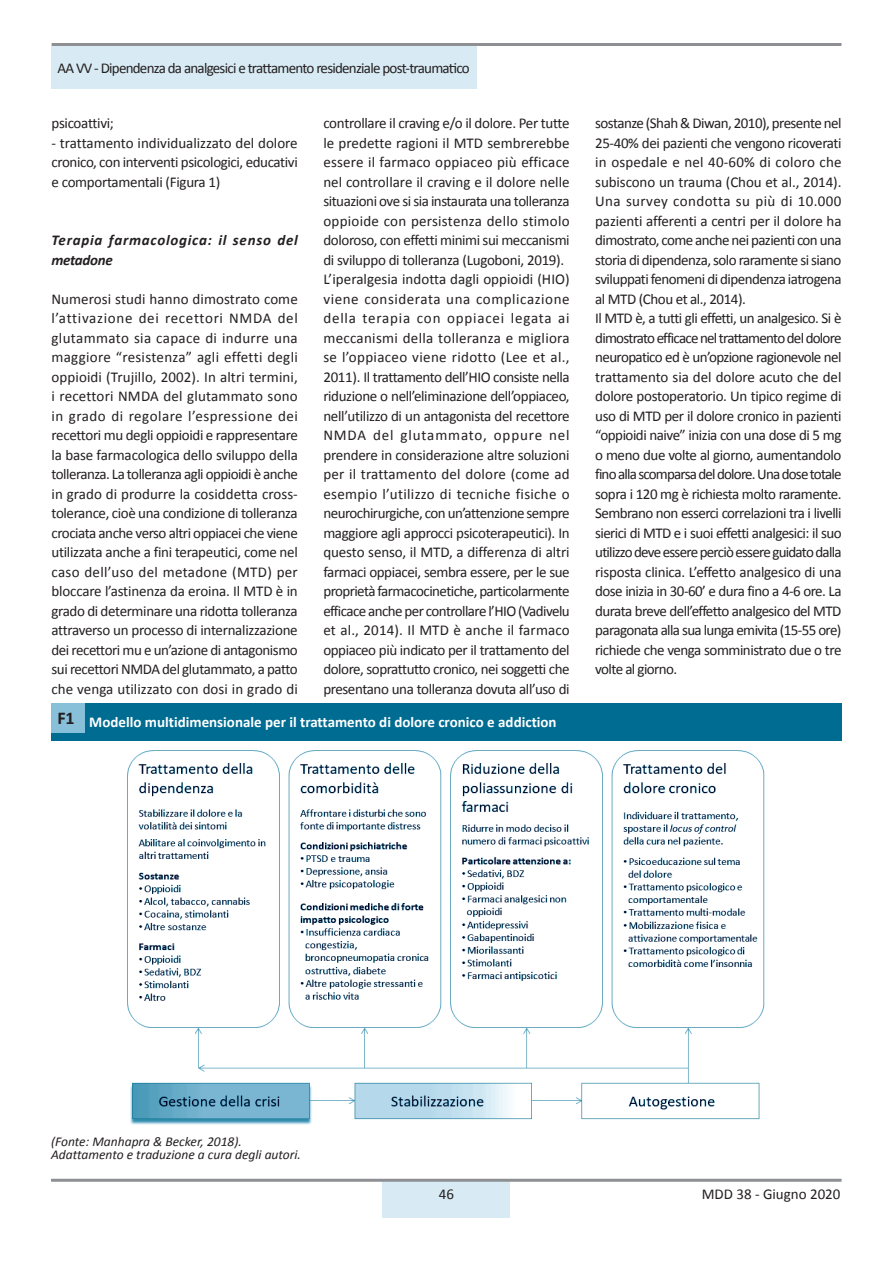
<style>
.page{position:relative;width:893px;height:1263px;background:#fff}
.page>*{position:absolute;margin:0;border:0;box-sizing:border-box;transform-origin:0 0}
.Tab_tabelle_MDD{font:700 18px "Calibri";color:#231f20}
.Testo_MDD{font:15px/19.5px "Calibri";letter-spacing:-.03em;color:#231f20;text-align:justify}
.Testo_MDD-2{font:15px "Calibri";letter-spacing:-.05em;color:#231f20}
.Tabelle_-_titolo{font:700 15px "Calibri";color:#fff}
.Testo_MDD-3{font:italic 700 15px/19.5px "Calibri";letter-spacing:.05em;color:#231f20}
.Testo_MDD-4{font:15px "Calibri";color:#231f20}
.Testo_MDD-5{font:italic 13.5px "Calibri";color:#231f20}
</style>
<div class="page">
<div style="left:383px;top:1181px;width:127px;height:37px;background:#d8eaf3"></div>
<hr style="left:51px;top:1179px;width:791px;height:3px;background:#8d8f92">
<hr style="left:52px;top:43px;width:789px;height:3px;background:#8d8f92">
<div style="left:52px;top:46px;width:425px;height:43px;background:#d8eaf3"></div>
<img style="left:127px;top:750px;width:638px;height:375px">
<div style="left:51px;top:703px;width:790px;height:38px;background:#006c91"></div>
<div style="left:51px;top:703px;width:33px;height:29px;background:#88bfd9"></div>
<p class="Testo_MDD-2" style="left:58px;top:59px;width:414px">AA VV - Dipendenza da analgesici e trattamento residenziale post-traumatico</p>
<p class="Testo_MDD" style="left:52px;top:113px;width:64px">psicoattivi;</p>
<p class="Testo_MDD" style="left:52px;top:132px;width:248px">- trattamento individualizzato del dolore cronico, con interventi psicologici, educativi e comportamentali (Figura 1)</p>
<p class="Testo_MDD-3" style="left:52px;top:230px;width:248px">Terapia farmacologica: il senso del metadone</p>
<p class="Testo_MDD" style="left:52px;top:288px;width:248px">Numerosi studi hanno dimostrato come l’attivazione dei recettori NMDA del glutammato sia capace di indurre una maggiore “resistenza” agli effetti degli oppioidi (Trujillo, 2002). In altri termini, i recettori NMDA del glutammato sono in grado di regolare l’espressione dei recettori mu degli oppioidi e rappresentare la base farmacologica dello sviluppo della tolleranza. La tolleranza agli oppioidi è anche in grado di produrre la cosiddetta cross&shy;tolerance, cioè una condizione di tolleranza crociata anche verso altri oppiacei che viene utilizzata anche a fini terapeutici, come nel caso dell’uso del metadone (MTD) per bloccare l’astinenza da eroina. Il MTD è in grado di determinare una ridotta tolleranza attraverso un processo di internalizzazione dei recettori mu e un’azione di antagonismo sui recettori NMDA del glutammato, a patto che venga utilizzato con dosi in grado di</p>
<p class="Testo_MDD" style="left:323px;top:113px;width:248px">controllare il craving e/o il dolore. Per tutte le predette ragioni il MTD sembrerebbe essere il farmaco oppiaceo più efficace nel controllare il craving e il dolore nelle situazioni ove si sia instaurata una tolleranza oppioide con persistenza dello stimolo doloroso, con effetti minimi sui meccanismi di sviluppo di tolleranza (Lugoboni, 2019).</p>
<p class="Testo_MDD" style="left:323px;top:269px;width:248px">L’iperalgesia indotta dagli oppioidi (HIO) viene considerata una complicazione della terapia con oppiacei legata ai meccanismi della tolleranza e migliora se l’oppiaceo viene ridotto (Lee et al., 2011). Il trattamento dell’HIO consiste nella riduzione o nell’eliminazione dell’oppiaceo, nell’utilizzo di un antagonista del recettore NMDA del glutammato, oppure nel prendere in considerazione altre soluzioni per il trattamento del dolore (come ad esempio l’utilizzo di tecniche fisiche o neurochirurgiche, con un’attenzione sempre maggiore agli approcci psicoterapeutici). In questo senso, il MTD, a differenza di altri farmaci oppiacei, sembra essere, per le sue proprietà farmacocinetiche, particolarmente efficace anche per controllare l’HIO (Vadivelu et al., 2014). Il MTD è anche il farmaco oppiaceo più indicato per il trattamento del dolore, soprattutto cronico, nei soggetti che presentano una tolleranza dovuta all’uso di</p>
<p class="Tab_tabelle_MDD" style="left:57px;top:707px;width:19px">F1</p>
<p class="Tabelle_-_titolo" style="left:89px;top:713px;width:469px">Modello multidimensionale per il trattamento di dolore cronico e addiction</p>
<p class="Testo_MDD" style="left:595px;top:113px;width:248px">sostanze (Shah &amp; Diwan, 2010), presente nel 25-40% dei pazienti che vengono ricoverati in ospedale e nel 40-60% di coloro che subiscono un trauma (Chou et al., 2014).<br>Una survey condotta su più di 10.000 pazienti afferenti a centri per il dolore ha dimostrato, come anche nei pazienti con una storia di dipendenza, solo raramente si siano sviluppati fenomeni di dipendenza iatrogena al MTD (Chou et al., 2014).</p>
<p class="Testo_MDD" style="left:595px;top:308px;width:248px">Il MTD è, a tutti gli effetti, un analgesico. Si è dimostrato efficace nel trattamento del dolore neuropatico ed è un’opzione ragionevole nel trattamento sia del dolore acuto che del dolore postoperatorio. Un tipico regime di uso di MTD per il dolore cronico in pazienti “oppioidi naive” inizia con una dose di 5 mg o meno due volte al giorno, aumentandolo fino alla scomparsa del dolore. Una dose totale sopra i 120 mg è richiesta molto raramente.<br>Sembrano non esserci correlazioni tra i livelli sierici di MTD e i suoi effetti analgesici: il suo utilizzo deve essere perciò essere guidato dalla risposta clinica. L’effetto analgesico di una dose inizia in 30-60’ e dura fino a 4-6 ore. La durata breve dell’effetto analgesico del MTD paragonata alla sua lunga emivita (15-55 ore) richiede che venga somministrato due o tre volte al giorno.</p>
<p class="Testo_MDD-5" style="left:51px;top:1133px;width:192px">(Fonte: Manhapra &amp; Becker, 2018).</p>
<p class="Testo_MDD-5" style="left:51px;top:1146px;width:251px">Adattamento e traduzione a cura degli autori.</p>
<p class="Testo_MDD" style="left:439px;top:1184px;width:17px">46</p>
<p class="Testo_MDD-4" style="left:702px;top:1185px;width:140px">MDD 38 - Giugno 2020</p>
</div>
